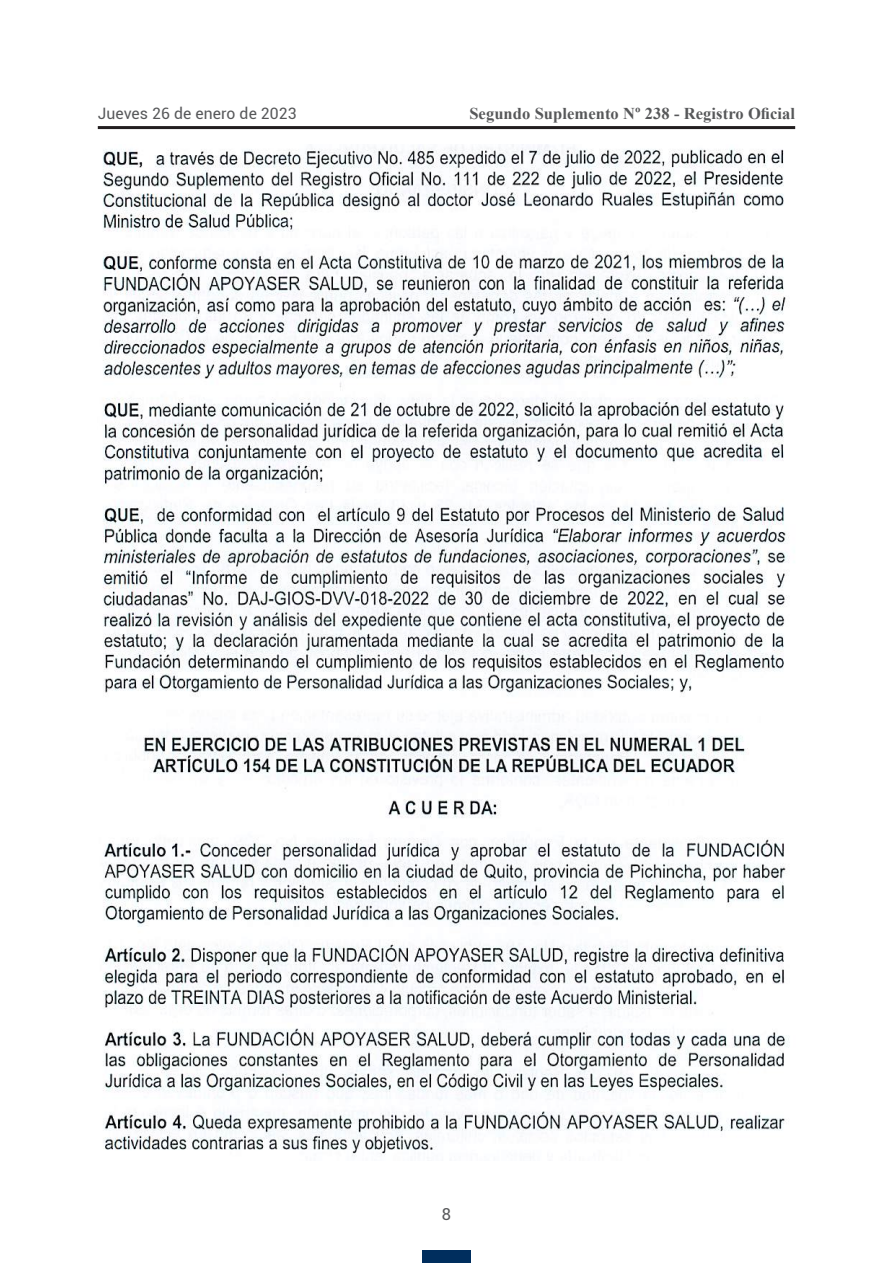
<style>
.page{position:relative;width:893px;height:1263px;background:#fff}
.page>*{position:absolute;margin:0;border:0;box-sizing:border-box;transform-origin:0 0}
.t1{font:700 16.5px "Times New Roman";letter-spacing:.005em;color:#57585a}
.t2{font:16.5px "Roboto";color:#57585a}
.t3{font:15.75px "Roboto";letter-spacing:.005em;color:#57585a}
</style>
<div class="page">
<hr style="left:98px;top:126px;width:697px;height:3px;background:#231f20">
<div style="left:422px;top:1250px;width:49px;height:13px;background:#002e5e"></div>
<img style="left:103px;top:145px;width:686px;height:1011px">
<p class="t3" style="left:98px;top:102px;width:200px">Jueves 26 de enero de 2023</p>
<p class="t1" style="left:469px;top:102px;width:327px">Segundo Suplemento Nº 238 - Registro Oficial</p>
<p class="t2" style="left:442px;top:1203px;width:11px">8</p>
</div>
